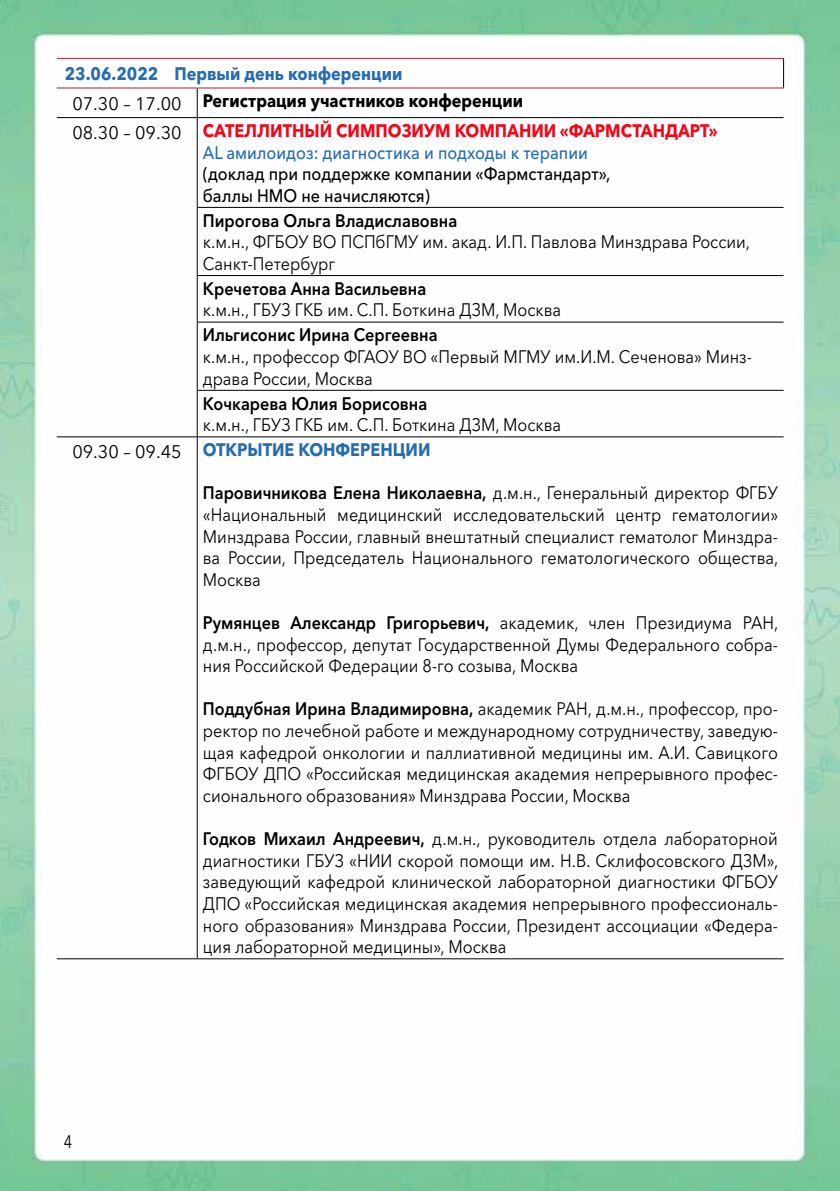
<style>
.page{position:relative;width:840px;height:1191px;background:#fff}
.page>*{position:absolute;margin:0;border:0;box-sizing:border-box;transform-origin:0 0}
.t1{font:18px/21.6px "Avenir Next Cyr";color:#000;text-align:justify;scale:.9 1}
.t2{font:600 18px "Avenir Next Cyr";color:#000;scale:.9 1}
.t3{font:700 18px/21.6px "Avenir Next Cyr";color:#f30617;text-align:center;scale:.9 1}
.t4{font:700 18px/27.2px "Avenir Next Cyr";color:#000;scale:.9 1}
.t5{font:500 18px/21.6px "Avenir Next Cyr";color:#000;scale:.9 1}
.t6{font:18px "Avenir Next Cyr";color:#000;scale:.8 1}
.s1{color:#246cb1}
.s2{font-weight:400}
.s3{font-weight:400;color:#000}
.s4{font-weight:500;color:#246cb1}
.s5{font-weight:700;color:#246cb1}
.s6{font-weight:600}
</style>
<div class="page">
<img style="left:0;top:0;width:839px;height:1191px">
<hr style="left:57px;top:117px;width:140px;height:1px;background:#000">
<hr style="left:197px;top:117px;width:586px;height:1px;background:#000">
<hr style="left:197px;top:207px;width:586px;height:1px;background:#000">
<hr style="left:197px;top:275px;width:586px;height:1px;background:#000">
<hr style="left:197px;top:322px;width:586px;height:1px;background:#000">
<hr style="left:197px;top:390px;width:586px;height:1px;background:#000">
<hr style="left:57px;top:436px;width:140px;height:1px;background:#000">
<hr style="left:197px;top:436px;width:586px;height:1px;background:#000">
<hr style="left:57px;top:958px;width:140px;height:1px;background:#000">
<hr style="left:197px;top:958px;width:586px;height:1px;background:#000">
<hr style="left:57px;top:87px;width:140px;height:1px;background:#b61c2a">
<hr style="left:197px;top:87px;width:586px;height:1px;background:#b61c2a">
<hr style="left:57px;top:58px;width:140px;height:1px;background:#b61c2a">
<hr style="left:197px;top:58px;width:586px;height:1px;background:#b61c2a">
<svg style="left:782px;top:59px;width:1px;height:28px"></svg>
<hr style="left:197px;top:88px;width:1px;height:30px;background:#000">
<hr style="left:197px;top:118px;width:1px;height:89px;background:#000">
<hr style="left:197px;top:207px;width:1px;height:68px;background:#000">
<hr style="left:197px;top:275px;width:1px;height:47px;background:#000">
<hr style="left:197px;top:322px;width:1px;height:68px;background:#000">
<hr style="left:197px;top:390px;width:1px;height:47px;background:#000">
<hr style="left:197px;top:437px;width:1px;height:521px;background:#000">
<p class="t4" style="left:72px;top:60px;width:502px;text-indent:-8px"><span class="s1">23.06.2022 Первый день конференции<br></span><span class="s2">07.30 – 17.00</span> Регистрация участников конференции</p>
<p class="t3" style="left:72px;top:120px;width:718px"><span class="s3">08.30 – 09.30</span> САТЕЛЛИТНЫЙ СИМПОЗИУМ КОМПАНИИ «ФАРМСТАНДАРТ»<br><span class="s4">АL амилоидоз: диагностика и подходы к терапии</span></p>
<p class="t5" style="left:203px;top:163px;width:454px">(доклад при поддержке компании «Фармстандарт», баллы НМО не начисляются)</p>
<p class="t2" style="left:203px;top:209px;width:284px">Пирогова Ольга Владиславовна</p>
<p class="t1" style="left:203px;top:231px;width:609px">к.м.н., ФГБОУ ВО ПСПбГМУ им. акад. И.П. Павлова Минздрава России,<br>Санкт-Петербург</p>
<p class="t2" style="left:203px;top:278px;width:250px">Кречетова Анна Васильевна</p>
<p class="t1" style="left:203px;top:299px;width:399px">к.м.н., ГБУЗ ГКБ им. С.П. Боткина ДЗМ, Москва</p>
<p class="t2" style="left:203px;top:324px;width:262px">Ильгисонис Ирина Сергеевна</p>
<p class="t1" style="left:203px;top:346px;width:611px">к.м.н., профессор ФГАОУ ВО «Первый МГМУ им.И.М. Сеченова» Минз&shy;драва России, Москва</p>
<p class="t2" style="left:203px;top:392px;width:251px">Кочкарева Юлия Борисовна</p>
<p class="t1" style="left:72px;top:412px;width:544px;line-height:25px;text-indent:130px">к.м.н., ГБУЗ ГКБ им. С.П. Боткина ДЗМ, Москва<br>09.30 – 09.45 <span class="s5">ОТКРЫТИЕ КОНФЕРЕНЦИИ</span></p>
<p class="t1" style="left:203px;top:482px;width:640px"><span class="s6">Паровичникова Елена Николаевна,</span> д.м.н., Генеральный директор ФГБУ «Национальный медицинский исследовательский центр гематологии» Минздрава России, главный внештатный специалист гематолог Минздра&shy;ва России, Председатель Национального гематологического общества, Москва</p>
<p class="t1" style="left:203px;top:612px;width:640px"><span class="s6">Румянцев Александр Григорьевич,</span> академик, член Президиума РАН, д.м.н., профессор, депутат Государственной Думы Федерального собра&shy;ния Российской Федерации 8-го созыва, Москва</p>
<p class="t1" style="left:203px;top:698px;width:640px"><span class="s6">Поддубная Ирина Владимировна,</span> академик РАН, д.м.н., профессор, про&shy;ректор по лечебной работе и международному сотрудничеству, заведую&shy;щая кафедрой онкологии и паллиативной медицины им. А.И. Савицкого ФГБОУ ДПО «Российская медицинская академия непрерывного профес&shy;сионального образования» Минздрава России, Москва</p>
<p class="t1" style="left:203px;top:828px;width:640px"><span class="s6">Годков Михаил Андреевич,</span> д.м.н., руководитель отдела лабораторной диагностики ГБУЗ «НИИ скорой помощи им. Н.В. Склифосовского ДЗМ», заведующий кафедрой клинической лабораторной диагностики ФГБОУ ДПО «Российская медицинская академия непрерывного профессиональ&shy;ного образования» Минздрава России, Президент ассоциации «Федера&shy;ция лабораторной медицины», Москва</p>
<p class="t6" style="left:64px;top:1130px;width:12px">4</p>
</div>
